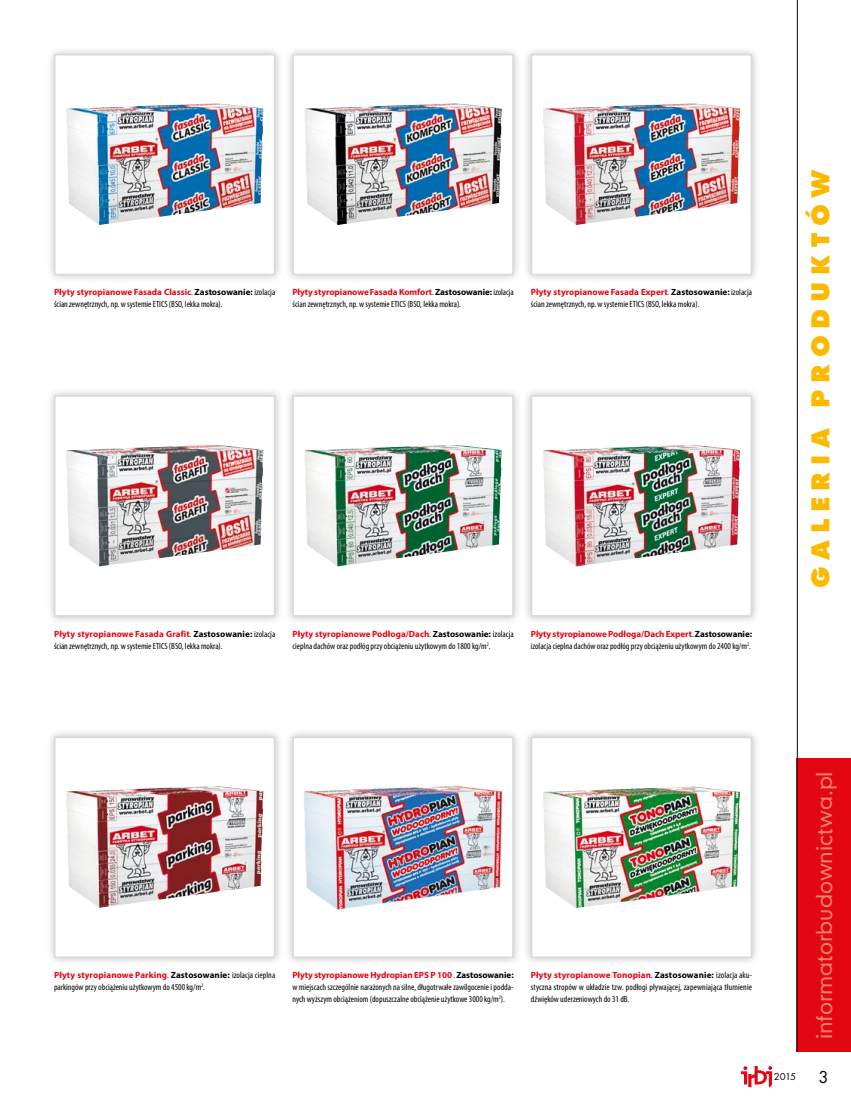
<style>
.page{position:relative;width:851px;height:1106px;background:#fff}
.page>*{position:absolute;margin:0;border:0;box-sizing:border-box;transform-origin:0 0}
.t1{font:700 27px "Futura TEE Extr";letter-spacing:.25em;color:#fbba00}
.t2{font:21px "Geometric 706 Md EU";color:#f08262}
.t3{font:18px "Futura TEE";color:#000}
.t4{font:10.5px "Futura TEE";color:#000}
.galeria{font:condensed 9px/12px "Myriad Pro";color:#000}
.s1{font-weight:700;font-stretch:normal;color:#e30613}
.s2{font-weight:700;font-stretch:normal}
.s3{color:#e30613}
</style>
<div class="page">
<svg style="left:741px;top:1066px;width:31px;height:21px"></svg>
<div style="left:796px;top:758px;width:54px;height:294px;background:#e30613"></div>
<hr style="left:796px;top:0;width:1px;height:1052px;background:#000">
<div style="left:45px;top:45px;width:239px;height:239px;background:#000;opacity:.25"></div>
<svg style="left:57px;top:57px;width:215px;height:215px"></svg>
<img style="left:66px;top:103px;width:148px;height:122px">
<div style="left:54px;top:54px;width:221px;height:221px;border:2px solid #dadada"></div>
<div style="left:284px;top:45px;width:238px;height:239px;background:#000;opacity:.25"></div>
<svg style="left:295px;top:57px;width:215px;height:215px"></svg>
<img style="left:304px;top:103px;width:148px;height:122px">
<div style="left:292px;top:54px;width:221px;height:221px;border:2px solid #dadada"></div>
<div style="left:522px;top:45px;width:238px;height:239px;background:#000;opacity:.25"></div>
<svg style="left:533px;top:57px;width:216px;height:215px"></svg>
<img style="left:542px;top:103px;width:148px;height:122px">
<div style="left:530px;top:54px;width:222px;height:221px;border:2px solid #dadada"></div>
<div style="left:45px;top:387px;width:239px;height:238px;background:#000;opacity:.25"></div>
<svg style="left:57px;top:398px;width:215px;height:215px"></svg>
<img style="left:66px;top:445px;width:148px;height:121px">
<div style="left:54px;top:395px;width:221px;height:221px;border:2px solid #dadada"></div>
<div style="left:284px;top:387px;width:238px;height:238px;background:#000;opacity:.25"></div>
<svg style="left:295px;top:398px;width:215px;height:215px"></svg>
<img style="left:304px;top:445px;width:148px;height:121px">
<div style="left:292px;top:395px;width:221px;height:221px;border:2px solid #dadada"></div>
<div style="left:522px;top:387px;width:238px;height:238px;background:#000;opacity:.25"></div>
<svg style="left:533px;top:398px;width:216px;height:215px"></svg>
<img style="left:542px;top:445px;width:148px;height:121px">
<div style="left:530px;top:395px;width:222px;height:221px;border:2px solid #dadada"></div>
<div style="left:284px;top:728px;width:238px;height:238px;background:#000;opacity:.25"></div>
<div style="left:293px;top:737px;width:220px;height:220px;background:#fff"></div>
<img style="left:303px;top:778px;width:200px;height:133px">
<div style="left:292px;top:736px;width:221px;height:222px;border:2px solid #dadada"></div>
<div style="left:45px;top:728px;width:239px;height:238px;background:#000;opacity:.25"></div>
<svg style="left:57px;top:739px;width:215px;height:216px"></svg>
<img style="left:66px;top:786px;width:148px;height:122px">
<div style="left:54px;top:736px;width:221px;height:222px;border:2px solid #dadada"></div>
<div style="left:522px;top:728px;width:238px;height:238px;background:#000;opacity:.25"></div>
<div style="left:531px;top:737px;width:220px;height:220px;background:#fff"></div>
<img style="left:543px;top:786px;width:197px;height:122px">
<div style="left:530px;top:736px;width:222px;height:222px;border:2px solid #dadada"></div>
<p class="galeria" style="left:54px;top:286px;width:223px"><span class="s1">Płyty styropianowe Fasada Classic</span>. <span class="s2">Zastosowanie:</span> izolacja ścian zewnętrznych, np. w systemie ETICS (BSO, lekka mokra).</p>
<p class="galeria" style="left:292px;top:286px;width:223px"><span class="s1">Płyty styropianoweFasada Komfort</span>. <span class="s2">Zastosowanie:</span> izolacja ścian zewnętrznych, np. w systemie ETICS (BSO, lekka mokra).</p>
<p class="galeria" style="left:530px;top:286px;width:223px"><span class="s1">Płyty styropianowe Fasada Expert</span><span class="s3">.</span> <span class="s2">Zastosowanie:</span> izolacja ścian zewnętrznych, np. w systemie ETICS (BSO, lekka mokra).</p>
<p class="galeria" style="left:54px;top:627px;width:223px"><span class="s1">Płyty styropianowe Fasada Grafit</span>. <span class="s2">Zastosowanie:</span> izolacja ścian zewnętrznych, np. w systemie ETICS (BSO, lekka mokra).</p>
<p class="galeria" style="left:292px;top:627px;width:223px"><span class="s1">Płyty styropianowe Podłoga/Dach</span>. <span class="s2">Zastosowanie:</span> izolacja cieplna dachów oraz podłóg przy obciążeniu użytkowym do 1800 kg/m<sup>2</sup>.</p>
<p class="galeria" style="left:530px;top:627px;width:223px"><span class="s1">Płyty styropianowePodłoga/Dach Expert</span>. <span class="s2">Zastosowanie: </span>izolacja cieplna dachów oraz podłóg przy obciążeniu użytkowym do 2400 kg/m<sup>2</sup>.</p>
<h1 class="t1" style="left:804px;top:588px;width:419px;rotate:-90deg">GALERIA PRODUKTÓW</h1>
<p class="galeria" style="left:54px;top:968px;width:223px"><span class="s1">Płyty styropianowe Parking</span>. <span class="s2">Zastosowanie:</span> izolacja cieplna parkingów przy obciążeniu użytkowym do 4500 kg/m<sup>2</sup>.</p>
<p class="galeria" style="left:530px;top:968px;width:223px;text-align:justify"><span class="s1">Płyty styropianowe Tonopian</span>. <span class="s2">Zastosowanie:</span> izolacja aku&shy;styczna stropów w układzie tzw. podłogi pływającej, zapewniająca tłumienie dźwięków uderzeniowych do 31 dB.</p>
<p class="galeria" style="left:292px;top:968px;width:223px;text-align:justify"><span class="s1">Płyty styropianowe Hydropian EPS P 100</span> . <span class="s2">Zastosowanie: </span>w miejscach szczególnie narażonych na silne, długotrwałe zawilgocenie i podda&shy;nych wyższym obciążeniom (dopuszczalne obciążenie użytkowe 3000 kg/m<sup>2</sup>).</p>
<p class="t4" style="left:773px;top:1070px;width:24px">2015</p>
<p class="t2" style="left:810px;top:1039px;width:269px;rotate:-90deg">informatorbudownictwa.pl</p>
<p class="t3" style="left:818px;top:1065px;width:12px">3</p>
</div>
